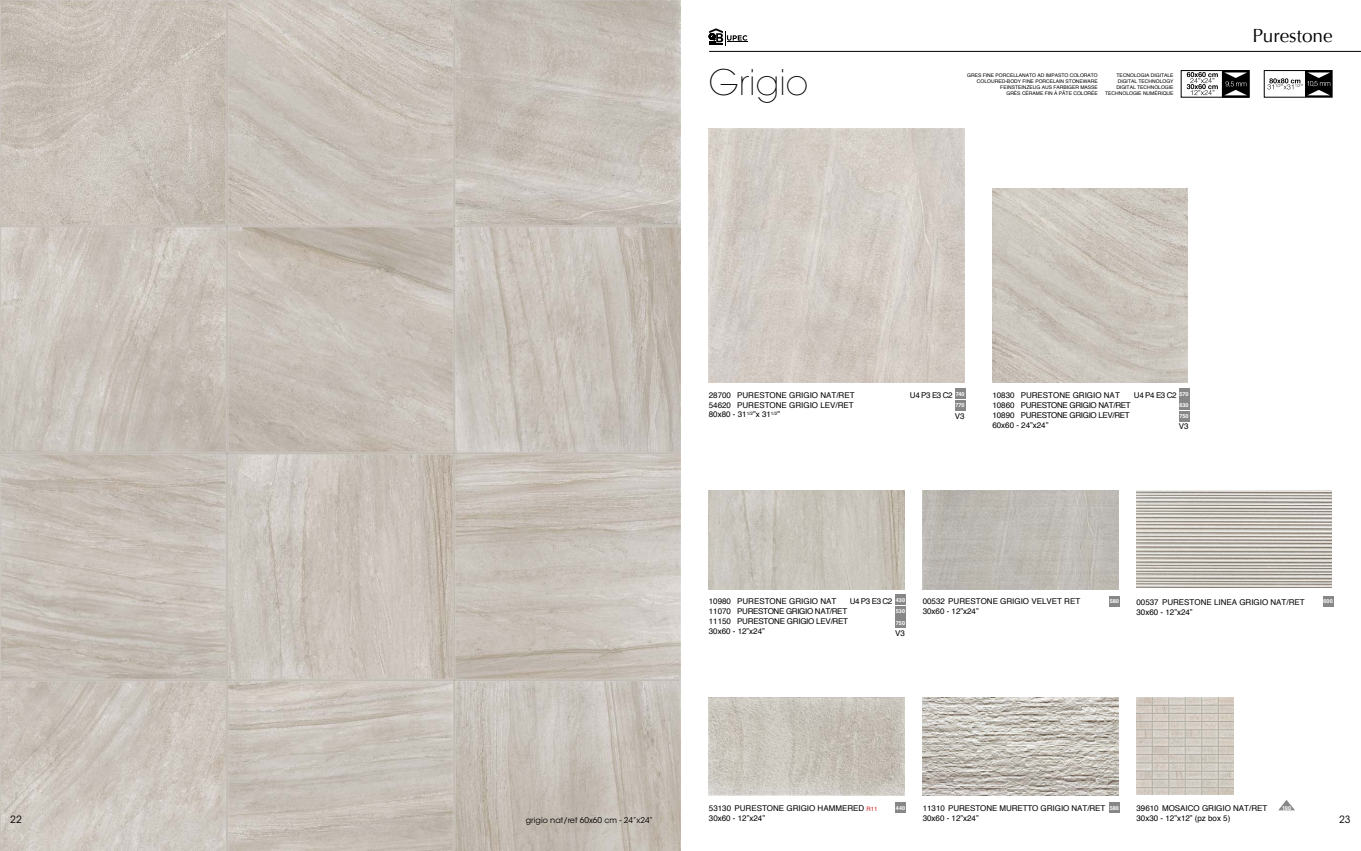
<style>
.page{position:relative;width:1361px;height:851px;background:#fff}
.page>*{position:absolute;margin:0;border:0;box-sizing:border-box;transform-origin:0 0}
.t1{font:200 35px "ITC Avant Garde Std";color:#000}
.t2{font:19px "Optima";color:#000}
.t3{font:10px "ITC Avant Garde Std";color:#000}
.t4{font:8px/9.9px "Helvetica";color:#000}
.t5{font:8px/9.9px "Helvetica";letter-spacing:-.03em;color:#000}
.t6{font:8px "ITC Avant Garde Std";color:#000}
.t7{font:700 5.5px/11.2px "Helvetica LT Std";color:#fff;text-align:justify}
.t8{font:5px/6px "Helvetica";color:#000;text-align:right}
.s1{font-size:6px;color:#cd171a}
</style>
<div class="page">
<hr style="left:709px;top:51px;width:652px;height:1px;background:#000">
<img style="left:0;top:0;width:680px;height:850px">
<svg style="left:708px;top:28px;width:39px;height:17px"></svg>
<img style="left:1136px;top:697px;width:97px;height:97px">
<img style="left:922px;top:697px;width:196px;height:98px">
<img style="left:709px;top:697px;width:195px;height:98px">
<svg style="left:1278px;top:800px;width:17px;height:10px"></svg>
<div style="left:1109px;top:802px;width:10px;height:10px;background:#878787"></div>
<div style="left:895px;top:802px;width:11px;height:10px;background:#878787"></div>
<img style="left:992px;top:189px;width:195px;height:193px">
<div style="left:1179px;top:411px;width:10px;height:10px;background:#878787"></div>
<div style="left:1179px;top:399px;width:10px;height:11px;background:#878787"></div>
<div style="left:1179px;top:388px;width:10px;height:10px;background:#878787"></div>
<img style="left:1136px;top:490px;width:195px;height:97px">
<img style="left:922px;top:490px;width:196px;height:99px">
<img style="left:709px;top:490px;width:195px;height:99px">
<div style="left:1323px;top:596px;width:10px;height:11px;background:#878787"></div>
<div style="left:1109px;top:596px;width:10px;height:10px;background:#878787"></div>
<div style="left:895px;top:617px;width:10px;height:10px;background:#878787"></div>
<div style="left:895px;top:606px;width:10px;height:10px;background:#878787"></div>
<div style="left:895px;top:594px;width:10px;height:11px;background:#878787"></div>
<svg style="left:1186px;top:72px;width:32px;height:23px"></svg>
<div style="left:1180px;top:70px;width:69px;height:28px;border:1px solid #000"></div>
<svg style="left:1224px;top:95px;width:23px;height:1px"></svg>
<div style="left:1222px;top:70px;width:27px;height:28px;border:1px solid #000"></div>
<svg style="left:1224px;top:72px;width:23px;height:23px"></svg>
<div style="left:1263px;top:70px;width:69px;height:28px;border:1px solid #000"></div>
<svg style="left:1305px;top:71px;width:27px;height:26px"></svg>
<svg style="left:1267px;top:72px;width:63px;height:23px"></svg>
<div style="left:955px;top:400px;width:10px;height:10px;background:#878787"></div>
<div style="left:955px;top:389px;width:10px;height:10px;background:#878787"></div>
<img style="left:709px;top:129px;width:255px;height:253px">
<h1 class="t1" style="left:709px;top:62px;width:101px">Grigio</h1>
<p class="t8" style="left:967px;top:72px;width:132px">GRES FINE PORCELLANATO AD IMPASTO COLORATO COLOURED-BODY FINE PORCELAIN STONEWARE FEINSTEINZEUG AUS FARBIGER MASSE<br>GRÈS CÉRAME FIN À PÂTE COLORÉE</p>
<p class="t8" style="left:1105px;top:72px;width:70px">TECNOLOGIA DIGITALE<br>DIGITAL TECHNOLOGY<br>DIGITAL TECHNOLOGIE<br>TECHNOLOGIE NUMÉRIQUE</p>
<h2 class="t2" style="left:1252px;top:24px;width:82px">Purestone</h2>
<p class="t4" style="left:709px;top:389px;width:147px">28700 PURESTONE GRIGIO NAT/RET</p>
<p class="t4" style="left:910px;top:389px;width:56px">U4 P3 E3 C2 <sup>740</sup></p>
<p class="t4" style="left:709px;top:399px;width:146px">54620 PURESTONE GRIGIO LEV/RET</p>
<p class="t7" style="left:955px;top:400px;width:11px">770</p>
<p class="t4" style="left:709px;top:409px;width:73px">80x80 - 31<sup>1/2</sup>”x 31<sup>1/2</sup>”</p>
<p class="t4" style="left:955px;top:411px;width:11px">V3</p>
<p class="t4" style="left:992px;top:390px;width:129px">10830 PURESTONE GRIGIO NAT</p>
<p class="t4" style="left:1134px;top:390px;width:44px">U4 P4 E3 C2</p>
<p class="t4" style="left:992px;top:400px;width:140px;text-align:justify">10860 PURESTONE GRIGIO NAT/RET 10890 PURESTONE GRIGIO LEV/RET 60x60 - 24”x24”</p>
<p class="t7" style="left:1179px;top:388px;width:11px">570<br>630<br>750</p>
<p class="t4" style="left:1178px;top:421px;width:11px">V3</p>
<p class="t7" style="left:896px;top:594px;width:11px">430</p>
<p class="t7" style="left:1109px;top:595px;width:11px">580</p>
<p class="t7" style="left:1323px;top:595px;width:11px">600</p>
<p class="t7" style="left:896px;top:605px;width:11px">530<br>750</p>
<p class="t4" style="left:895px;top:627px;width:11px">V3</p>
<p class="t4" style="left:709px;top:596px;width:129px">10980 PURESTONE GRIGIO NAT</p>
<p class="t4" style="left:849px;top:596px;width:44px">U4 P3 E3 C2</p>
<p class="t5" style="left:709px;top:606px;width:141px">11070 PURESTONE GRIGIO NAT/RET<br>11150 PURESTONE GRIGIO LEV/RET<br>30x60 - 12”x24”</p>
<p class="t4" style="left:922px;top:596px;width:159px">00532 PURESTONE GRIGIO VELVET RET<br>30x60 - 12”x24”</p>
<p class="t4" style="left:1136px;top:597px;width:170px">00537 PURESTONE LINEA GRIGIO NAT/RET<br>30x60 - 12”x24”</p>
<p class="t6" style="left:526px;top:814px;width:129px">grigio nat/ret 60x60 cm - 24”x24”</p>
<p class="t4" style="left:1136px;top:802px;width:132px">39610 MOSAICO GRIGIO NAT/RET<br>30x30 - 12”x12” (pz box 5)</p>
<p class="t4" style="left:709px;top:802px;width:170px">53130 PURESTONE GRIGIO HAMMERED <span class="s1">R11<br></span>30x60 - 12”x24”</p>
<p class="t7" style="left:896px;top:802px;width:11px">440</p>
<p class="t7" style="left:1109px;top:802px;width:11px">580</p>
<p class="t7" style="left:1282px;top:802px;width:10px">190</p>
<p class="t4" style="left:922px;top:802px;width:184px">11310 PURESTONE MURETTO GRIGIO NAT/RET<br>30x60 - 12”x24”</p>
<p class="t3" style="left:10px;top:812px;width:13px">22</p>
<p class="t3" style="left:1339px;top:812px;width:13px">23</p>
</div>
